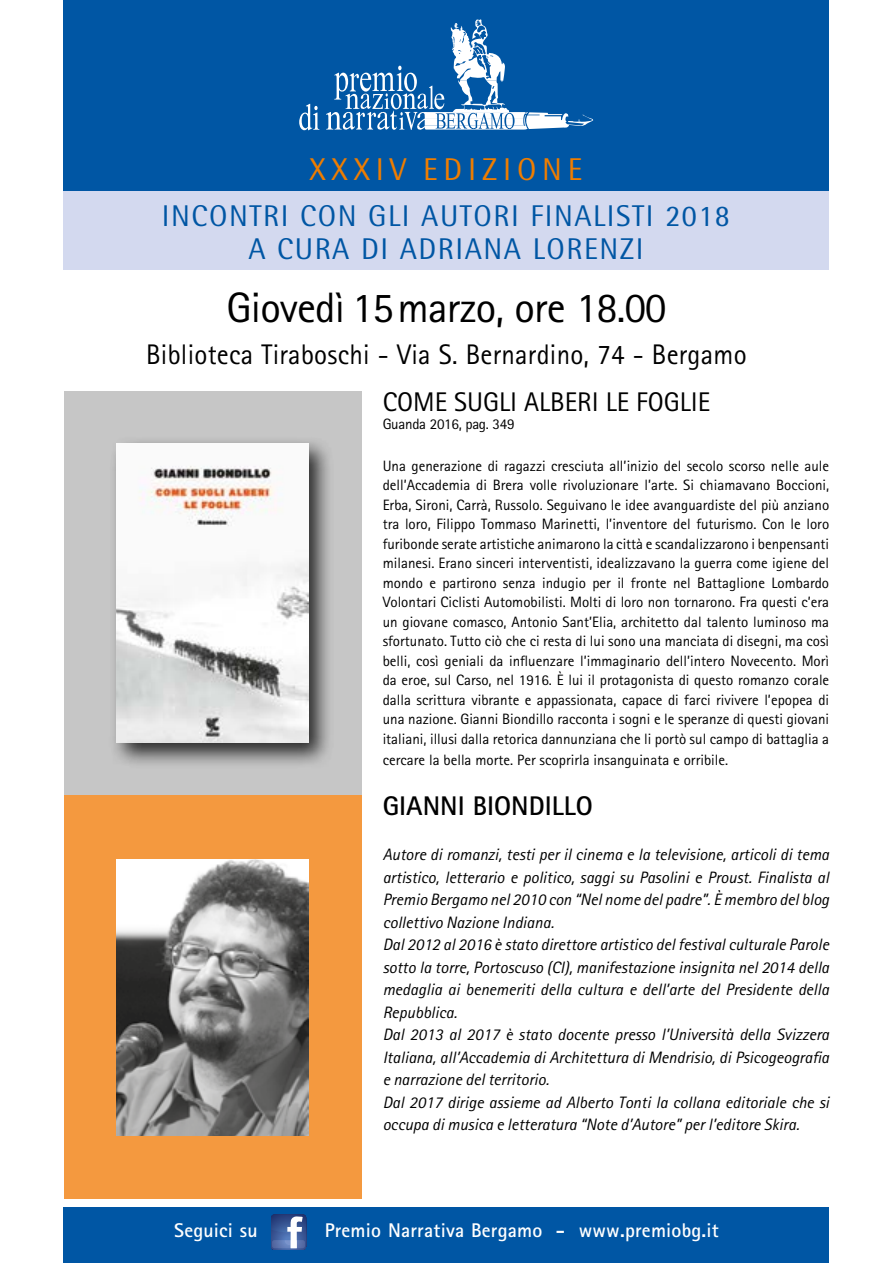
<style>
.page{position:relative;width:893px;height:1263px;background:#fff}
.page>*{position:absolute;margin:0;border:0;box-sizing:border-box;transform-origin:0 0}
.t1{font:42.6px "Agfa Rotis Sans Serif";letter-spacing:-.02em;color:#000}
.t2{font:31.5px "Agfa Rotis Semisans";letter-spacing:.185em;color:#ef7d00}
.t3{font:30px/33px "Agfa Rotis Semisans";letter-spacing:.05em;color:#0056a4;text-align:center}
.t4{font:28.35px "Agfa Rotis Sans Serif";letter-spacing:.01em;color:#000;scale:.95 1}
.t5{font:27px "Agfa Rotis Sans Serif";color:#000}
.t6{font:700 27px "Agfa Rotis Sans Serif";color:#000}
.t7{font:700 19.8px "Agfa Rotis Sans Serif";letter-spacing:.01em;color:#fff}
.t8{font:italic 16.5px/22.5px "Agfa Rotis Sans Serif";color:#000}
.t9{font:15px/19.5px "Agfa Rotis Sans Serif";color:#000;text-align:justify}
.t10{font:15px "Agfa Rotis Sans Serif";letter-spacing:-.02em;color:#000}
</style>
<div class="page">
<div style="left:64px;top:391px;width:297px;height:404px;background:#c6c6c6"></div>
<div style="left:109px;top:435px;width:225px;height:333px;background:#000;opacity:.8"></div>
<img style="left:117px;top:443px;width:191px;height:300px">
<div style="left:64px;top:0;width:765px;height:191px;background:#0056a4"></div>
<svg style="left:299px;top:104px;width:20px;height:26px"></svg>
<svg style="left:326px;top:19px;width:268px;height:111px"></svg>
<div style="left:64px;top:192px;width:765px;height:78px;background:#d3d9ef"></div>
<div style="left:64px;top:795px;width:297px;height:404px;background:#f4993f"></div>
<img style="left:117px;top:859px;width:191px;height:276px">
<div style="left:64px;top:1208px;width:765px;height:55px;background:#0056a4"></div>
<svg style="left:271px;top:1214px;width:35px;height:35px"></svg>
<h2 class="t2" style="left:309px;top:151px;width:275px">XXXIV EDIZIONE</h2>
<h3 class="t3" style="left:162px;top:199px;width:570px">INCONTRI CON GLI AUTORI FINALISTI 2018<br>A CURA DI ADRIANA LORENZI</h3>
<h1 class="t1" style="left:227px;top:282px;width:441px">Giovedì 15 marzo, ore 18.00</h1>
<h3 class="t4" style="left:146px;top:338px;width:634px">Biblioteca Tiraboschi - Via S. Bernardino, 74 - Bergamo</h3>
<h3 class="t5" style="left:383px;top:386px;width:329px">COME SUGLI ALBERI LE FOGLIE</h3>
<p class="t10" style="left:383px;top:415px;width:133px">Guanda 2016, pag. 349</p>
<p class="t9" style="left:383px;top:456px;width:448px">Una generazione di ragazzi cresciuta all’inizio del secolo scorso nelle aule dell’Accademia di Brera volle rivoluzionare l’arte. Si chiamavano Boccioni, Erba, Sironi, Carrà, Russolo. Seguivano le idee avanguardiste del più anziano tra loro, Filippo Tommaso Marinetti, l’inventore del futurismo. Con le loro furibonde serate artistiche animarono la città e scandalizzarono i benpensanti milanesi. Erano sinceri interventisti, idealizzavano la guerra come igiene del mondo e partirono senza indugio per il fronte nel Battaglione Lombardo Volontari Ciclisti Automobilisti. Molti di loro non tornarono. Fra questi c’era un giovane comasco, Antonio Sant’Elia, architetto dal talento luminoso ma sfortunato. Tutto ciò che ci resta di lui sono una manciata di disegni, ma così belli, così geniali da influenzare l’immaginario dell’intero Novecento. Morì da eroe, sul Carso, nel 1916. È lui il protagonista di questo romanzo corale dalla scrittura vibrante e appassionata, capace di farci rivivere l’epopea di una nazione. Gianni Biondillo racconta i sogni e le speranze di questi giovani italiani, illusi dalla retorica dannunziana che li portò sul campo di battaglia a</p>
<p class="t9" style="left:383px;top:750px;width:347px">cercare la bella morte. Per scoprirla insanguinata e orribile.</p>
<h3 class="t6" style="left:383px;top:789px;width:211px">GIANNI BIONDILLO</h3>
<p class="t8" style="left:383px;top:844px;width:448px">Autore di romanzi, testi per il cinema e la televisione, articoli di tema artistico, letterario e politico, saggi su Pasolini e Proust. Finalista al Premio Bergamo nel 2010 con “Nel nome del padre”. È membro del blog collettivo Nazione Indiana.<br>Dal 2012 al 2016 è stato direttore artistico del festival culturale Parole sotto la torre, Portoscuso (CI), manifestazione insignita nel 2014 della medaglia ai benemeriti della cultura e dell’arte del Presidente della Repubblica.<br>Dal 2013 al 2017 è stato docente presso l’Università della Svizzera Italiana, all’Accademia di Architettura di Mendrisio, di Psicogeografia e narrazione del territorio.<br>Dal 2017 dirige assieme ad Alberto Tonti la collana editoriale che si occupa di musica e letteratura “Note d’Autore” per l’editore Skira.</p>
<h3 class="t7" style="left:174px;top:1218px;width:85px">Seguici su</h3>
<h3 class="t7" style="left:325px;top:1218px;width:396px">Premio Narrativa Bergamo - www.premiobg.it</h3>
</div>
